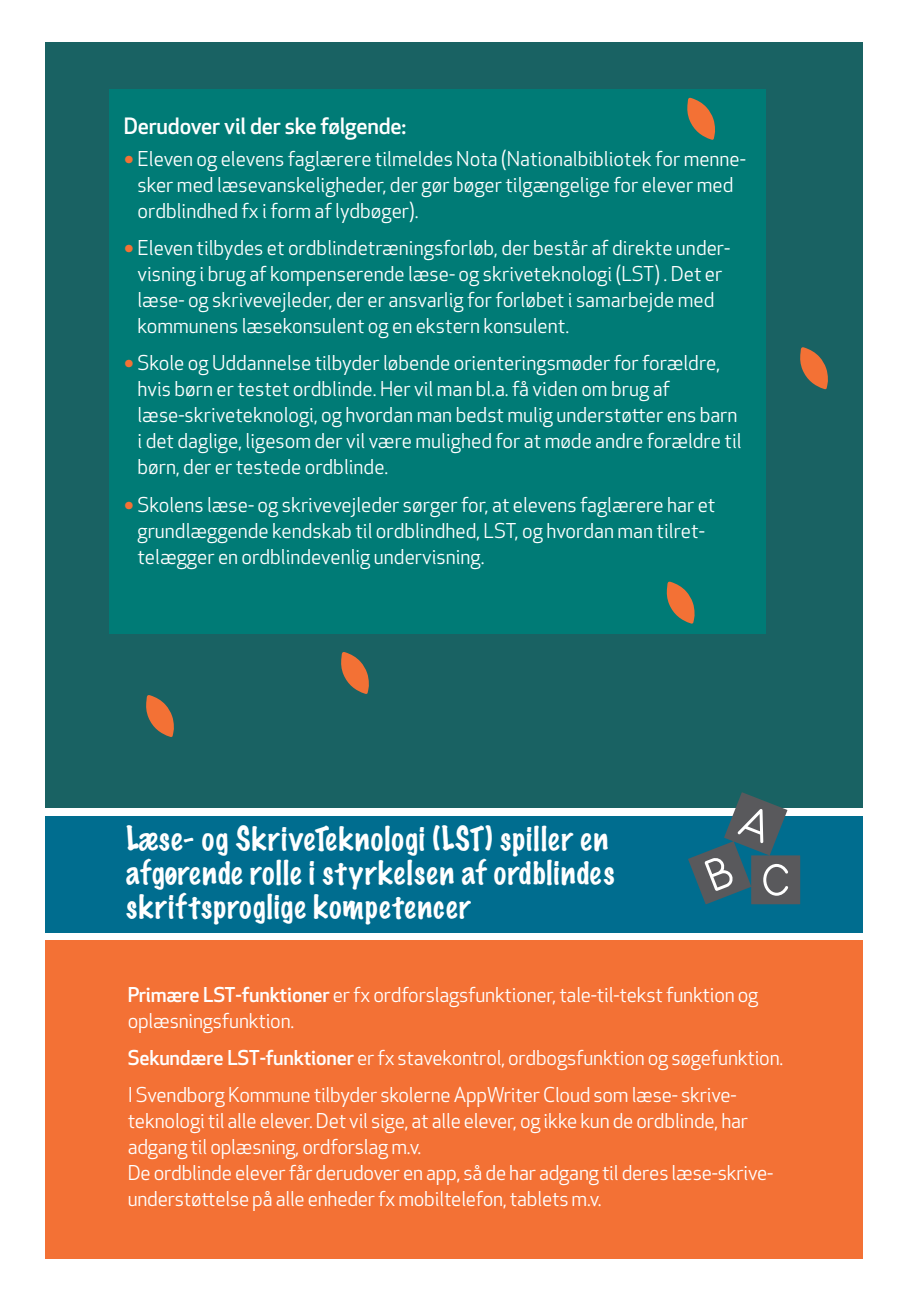
<style>
.page{position:relative;width:908px;height:1304px;background:#fff}
.page>*{position:absolute;margin:0;border:0;box-sizing:border-box;transform-origin:0 0}
.t1{font:100 30px/34px "Marker Felt";letter-spacing:.035em;color:#fff}
.t2{font:500 22px "Apex New";letter-spacing:-.01em;color:#fff}
.t3{font:20px/26px "Apex New";color:#fff}
.s1{font-size:28px;color:#f37135}
.s2{font-weight:500}
</style>
<div class="page">
<div style="left:45px;top:43px;width:817px;height:765px;background:#196263"></div>
<div style="left:109px;top:89px;width:656px;height:544px;background:#007b76"></div>
<div style="left:45px;top:816px;width:817px;height:117px;background:#006d8f"></div>
<div style="left:45px;top:940px;width:817px;height:319px;background:#f37135"></div>
<svg style="left:688px;top:792px;width:111px;height:112px"></svg>
<svg style="left:146px;top:695px;width:28px;height:42px"></svg>
<svg style="left:341px;top:652px;width:28px;height:42px"></svg>
<svg style="left:666px;top:581px;width:28px;height:43px"></svg>
<svg style="left:800px;top:347px;width:27px;height:42px"></svg>
<svg style="left:687px;top:97px;width:28px;height:43px"></svg>
<p class="t2" style="left:124px;top:111px;width:284px">Derudover vil der ske følgende:</p>
<p class="t3" style="left:137px;top:145px;width:609px;text-indent:-14px"><span class="s1">•</span> Eleven og elevens faglærere tilmeldes Nota (Nationalbibliotek for menne&shy;sker med læsevanskeligheder, der gør bøger tilgængelige for elever med ordblindhed fx i form af lydbøger).</p>
<p class="t3" style="left:137px;top:235px;width:594px;text-indent:-14px"><span class="s1">•</span> Eleven tilbydes et ordblindetræningsforløb, der består af direkte under&shy;visning i brug af kompenserende læse- og skriveteknologi (LST) . Det er læse- og skrivevejleder, der er ansvarlig for forløbet i samarbejde med kommunens læsekonsulent og en ekstern konsulent.</p>
<p class="t3" style="left:137px;top:350px;width:605px;text-indent:-14px"><span class="s1">•</span> Skole og Uddannelse tilbyder løbende orienteringsmøder for forældre, hvis børn er testet ordblinde. Her vil man bl.a. få viden om brug af læse-skriveteknologi, og hvordan man bedst mulig understøtter ens barn i det daglige, ligesom der vil være mulighed for at møde andre forældre til børn, der er testede ordblinde.</p>
<p class="t3" style="left:137px;top:491px;width:579px;text-indent:-14px"><span class="s1">•</span> Skolens læse- og skrivevejleder sørger for, at elevens faglærere har et grundlæggende kendskab til ordblindhed, LST, og hvordan man tilret&shy;telægger en ordblindevenlig undervisning.</p>
<p class="t1" style="left:126px;top:821px;width:489px">Læse- og SkriveTeknologi (LST) spiller en afgørende rolle i styrkelsen af ordblindes skriftsproglige kompetencer</p>
<p class="t3" style="left:128px;top:981px;width:632px"><span class="s2">Primære LST-funktioner</span> er fx ordforslagsfunktioner, tale-til-tekst funktion og oplæsningsfunktion.</p>
<p class="t3" style="left:128px;top:1045px;width:656px"><span class="s2">Sekundære LST-funktioner</span> er fx stavekontrol, ordbogsfunktion og søgefunktion.</p>
<p class="t3" style="left:128px;top:1082px;width:621px">I Svendborg Kommune tilbyder skolerne AppWriter Cloud som læse- skrive&shy;teknologi til alle elever. Det vil sige, at alle elever, og ikke kun de ordblinde, har adgang til oplæsning, ordforslag m.v.</p>
<p class="t3" style="left:128px;top:1160px;width:647px">De ordblinde elever får derudover en app, så de har adgang til deres læse-skrive&shy;understøttelse på alle enheder fx mobiltelefon, tablets m.v.</p>
</div>
